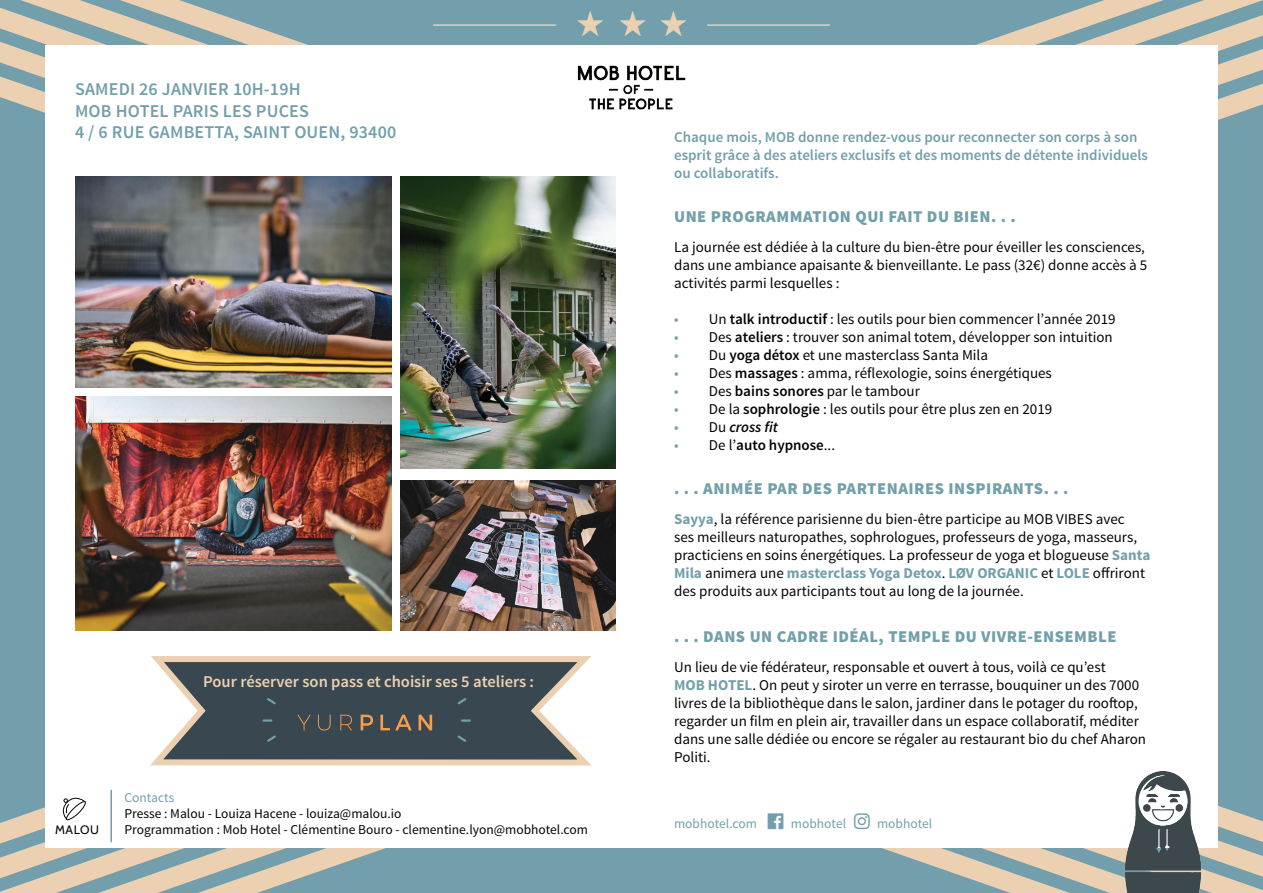
<style>
.page{position:relative;width:1263px;height:893px;background:#729fab}
.page>*{position:absolute;margin:0;border:0;box-sizing:border-box;transform-origin:0 0}
.t1{font:600 18px/21.6px "Source Sans Pro";letter-spacing:.01em;color:#729fab}
.t2{font:900 16.5px "Source Sans Pro";letter-spacing:.03em;color:#729fab}
.t3{font:600 16.5px "Source Sans Pro";color:#ecd0b2}
.t4{font:15px/18px "Source Sans Pro";color:#040503}
.t5{font:600 15px/18px "Source Sans Pro";color:#729fab}
.t6{font:600 15px "Source Sans Pro";color:#040503}
.t7{font:italic 600 15px "Source Sans Pro";color:#040503}
.t8{font:13.5px/16.2px "Source Sans Pro";color:#040503}
.t9{font:13.5px "Source Sans Pro";color:#729fab}
.t10{font:12.3px "Cabin";letter-spacing:.05em;color:#040503}
.s1{color:#729fab}
.s2{font-weight:600}
.s3{font-weight:400;font-style:normal;color:#729fab}
.s4{font-weight:400;font-style:normal}
.s5{font-weight:400;color:#729fab}
.s6{font-weight:400}
.s7{font-weight:700;color:#729fab}
</style>
<div class="page">
<svg style="left:20px;top:0;width:176px;height:6px"></svg>
<svg style="left:0;top:6px;width:308px;height:107px"></svg>
<svg style="left:1088px;top:0;width:175px;height:6px"></svg>
<svg style="left:976px;top:6px;width:287px;height:114px"></svg>
<div style="left:45px;top:45px;width:1173px;height:803px;background:#fff"></div>
<img style="left:1135px;top:771px;width:56px;height:38px">
<img style="left:75px;top:176px;width:317px;height:211px">
<img style="left:400px;top:176px;width:215px;height:293px">
<img style="left:75px;top:397px;width:317px;height:233px">
<img style="left:400px;top:480px;width:215px;height:150px">
<svg style="left:0;top:797px;width:386px;height:96px"></svg>
<img style="left:577px;top:65px;width:108px;height:45px">
<svg style="left:150px;top:656px;width:442px;height:110px"></svg>
<svg style="left:157px;top:659px;width:427px;height:103px;background:#5d6669"></svg>
<img style="left:434px;top:11px;width:395px;height:24px">
<hr style="left:110px;top:790px;width:2px;height:52px;background:#729fab">
<svg style="left:882px;top:809px;width:381px;height:84px"></svg>
<p class="t1" style="left:75px;top:79px;width:227px">SAMEDI 26 JANVIER 10H-19H<br>MOB HOTEL Paris</p>
<p class="t1" style="left:223px;top:100px;width:10px">les</p>
<p class="t1" style="left:256px;top:100px;width:44px">puces</p>
<p class="t1" style="left:75px;top:122px;width:97px">4 / 6 rue Gambetta</p>
<p class="t1" style="left:234px;top:122px;width:30px">, Saint</p>
<p class="t1" style="left:294px;top:122px;width:104px">Ouen , 93400</p>
<p class="t3" style="left:203px;top:672px;width:332px">Pour réserver son pass et choisir ses 5 ateliers :</p>
<p class="t10" style="left:55px;top:822px;width:46px">MALOU</p>
<p class="t9" style="left:124px;top:789px;width:52px">Contacts</p>
<p class="t8" style="left:124px;top:805px;width:465px">Presse : Malou - Louiza Hacene - louiza@malou.io<br>Programmation : Mob Hotel - Clémentine Bouro - clementine.lyon@mobhotel.com</p>
<p class="t5" style="left:674px;top:129px;width:475px">Chaque mois, MOB donne rendez-vous pour reconnecter son corps à son esprit grâce à des ateliers exclusifs et des moments de détente individuels ou collaboratifs.</p>
<p class="t2" style="left:674px;top:206px;width:343px">UNE PROGRAMMATION QUI FAIT DU BIEN. . .</p>
<p class="t4" style="left:674px;top:239px;width:475px">La journée est dédiée à la culture du bien-être pour éveiller les consciences, dans une ambiance apaisante &amp; bienveillante. Le pass (32€) donne accès à 5 activités parmi lesquelles :</p>
<p class="t4" style="left:674px;top:311px;width:443px"><span class="s1">•</span> Un <span class="s2">talk introductif</span> : les outils pour bien commencer l’année 2019</p>
<p class="t4" style="left:674px;top:329px;width:440px"><span class="s1">•</span> Des <span class="s2">ateliers</span> : trouver son animal totem, développer son intuition</p>
<p class="t4" style="left:674px;top:347px;width:316px"><span class="s1">•</span> Du <span class="s2">yoga détox</span> et une masterclass Santa Mila</p>
<p class="t4" style="left:674px;top:365px;width:379px"><span class="s1">•</span> Des <span class="s2">massages</span> : amma, réflexologie, soins énergétiques</p>
<p class="t4" style="left:674px;top:383px;width:247px"><span class="s1">•</span> Des <span class="s2">bains sonores</span> par le tambour</p>
<p class="t4" style="left:674px;top:401px;width:380px"><span class="s1">•</span> De la <span class="s2">sophrologie</span> : les outils pour être plus zen en 2019</p>
<p class="t7" style="left:674px;top:418px;width:105px"><span class="s3">•</span> <span class="s4">Du</span> cross fit</p>
<p class="t6" style="left:674px;top:436px;width:162px"><span class="s5">•</span> <span class="s6">De l’</span>auto hypnose<span class="s6">...</span></p>
<p class="t2" style="left:674px;top:478px;width:396px">. . . ANIMÉE PAR DES PARTENAIRES INSPIRANTS. . .</p>
<p class="t4" style="left:674px;top:510px;width:478px"><span class="s7">Sayya</span>, la référence parisienne du bien-être participe au MOB VIBES avec<br>ses meilleurs naturopathes, sophrologues, professeurs de yoga, masseurs, practiciens en soins énergétiques. La professeur de yoga et blogueuse <span class="s7">Santa Mila</span> animera une <span class="s7">masterclass Yoga Detox</span>. <span class="s7">LØV ORGANIC</span> et <span class="s7">LOLE</span> offriront des produits aux participants tout au long de la journée.</p>
<p class="t2" style="left:674px;top:625px;width:444px">. . . DANS UN CADRE IDÉAL, TEMPLE DU VIVRE-ENSEMBLE</p>
<p class="t4" style="left:674px;top:658px;width:473px">Un lieu de vie fédérateur, responsable et ouvert à tous, voilà ce qu’est<br><span class="s7">MOB HOTEL</span>. On peut y siroter un verre en terrasse, bouquiner un des 7000 livres de la bibliothèque dans le salon, jardiner dans le potager du rooftop, regarder un film en plein air, travailler dans un espace collaboratif, méditer dans une salle dédiée ou encore se régaler au restaurant bio du chef Aharon Politi.</p>
<p class="t9" style="left:674px;top:815px;width:260px">mobhotel.com □□ mobhotel ■▲▼ mobhotel</p>
</div>
